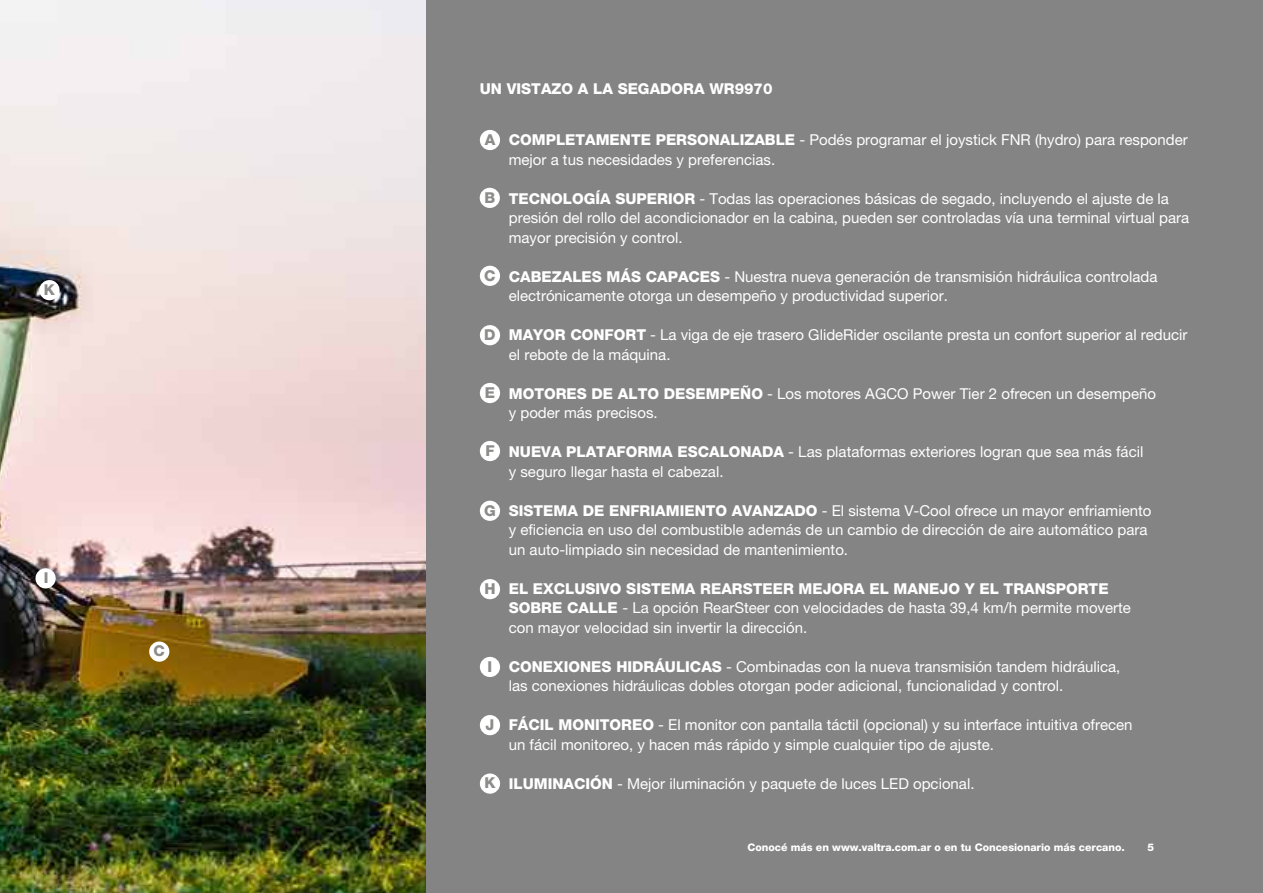
<style>
.page{position:relative;width:1263px;height:893px;background:#848484}
.page>*{position:absolute;margin:0;border:0;box-sizing:border-box;transform-origin:0 0}
.t1{font:15px/19.5px "Helvetica Neue LT 55 Rm";color:#fff}
.t2{font:15px "Helvetica Neue LT 85 Hv";color:#fff}
.t3{font:15px "Helvetica Neue LT 85 Hv";color:#8c8c8a}
.t4{font:10.5px "Helvetica Neue LT 85 Hv";color:#fff}
.s1{font-family:"Helvetica Neue LT 85 Hv"}
</style>
<div class="page">
<img style="left:0;top:0;width:425px;height:893px">
<div style="left:39px;top:280px;width:21px;height:20px;background:#fff;border-radius:50%"></div>
<div style="left:149px;top:641px;width:20px;height:21px;background:#fff;border-radius:50%"></div>
<div style="left:35px;top:568px;width:21px;height:20px;background:#fff;border-radius:50%"></div>
<div style="left:480px;top:130px;width:20px;height:20px;background:#fff;border-radius:50%"></div>
<div style="left:480px;top:188px;width:20px;height:20px;background:#fff;border-radius:50%"></div>
<div style="left:480px;top:266px;width:20px;height:20px;background:#fff;border-radius:50%"></div>
<div style="left:480px;top:325px;width:20px;height:20px;background:#fff;border-radius:50%"></div>
<div style="left:480px;top:383px;width:20px;height:20px;background:#fff;border-radius:50%"></div>
<div style="left:480px;top:441px;width:20px;height:20px;background:#fff;border-radius:50%"></div>
<div style="left:480px;top:501px;width:20px;height:20px;background:#fff;border-radius:50%"></div>
<div style="left:480px;top:579px;width:20px;height:20px;background:#fff;border-radius:50%"></div>
<div style="left:480px;top:657px;width:20px;height:20px;background:#fff;border-radius:50%"></div>
<div style="left:480px;top:715px;width:20px;height:20px;background:#fff;border-radius:50%"></div>
<div style="left:480px;top:773px;width:20px;height:21px;background:#fff;border-radius:50%"></div>
<p class="t3" style="left:44px;top:281px;width:13px">K</p>
<p class="t3" style="left:44px;top:569px;width:6px">I</p>
<p class="t3" style="left:153px;top:642px;width:13px">C</p>
<p class="t2" style="left:480px;top:80px;width:294px">UN VISTAZO A LA SEGADORA WR9970</p>
<p class="t3" style="left:485px;top:131px;width:12px">A</p>
<p class="t3" style="left:484px;top:188px;width:12px">B</p>
<p class="t3" style="left:484px;top:266px;width:13px">C</p>
<p class="t3" style="left:484px;top:326px;width:13px">D</p>
<p class="t3" style="left:485px;top:383px;width:12px">E</p>
<p class="t3" style="left:485px;top:441px;width:11px">F</p>
<p class="t3" style="left:484px;top:501px;width:13px">G</p>
<p class="t3" style="left:484px;top:580px;width:13px">H</p>
<p class="t3" style="left:488px;top:657px;width:6px">I</p>
<p class="t3" style="left:485px;top:716px;width:10px">J</p>
<p class="t3" style="left:484px;top:774px;width:13px">K</p>
<p class="t1" style="left:509px;top:130px;width:680px"><span class="s1">COMPLETAMENTE PERSONALIZABLE</span> - Podés programar el joystick FNR (hydro) para responder mejor a tus necesidades y preferencias.</p>
<p class="t1" style="left:509px;top:188px;width:682px"><span class="s1">TECNOLOGÍA SUPERIOR</span> - Todas las operaciones básicas de segado, incluyendo el ajuste de la presión del rollo del acondicionador en la cabina, pueden ser controladas vía una terminal virtual para mayor precisión y control.</p>
<p class="t1" style="left:509px;top:266px;width:650px"><span class="s1">CABEZALES MÁS CAPACES</span> - Nuestra nueva generación de transmisión hidráulica controlada electrónicamente otorga un desempeño y productividad superior.</p>
<p class="t1" style="left:509px;top:325px;width:680px"><span class="s1">MAYOR CONFORT</span> - La viga de eje trasero GlideRider oscilante presta un confort superior al reducir el rebote de la máquina.</p>
<p class="t1" style="left:509px;top:383px;width:649px"><span class="s1">MOTORES DE ALTO DESEMPEÑO</span> - Los motores AGCO Power Tier 2 ofrecen un desempeño y poder más precisos.</p>
<p class="t1" style="left:509px;top:442px;width:636px"><span class="s1">NUEVA PLATAFORMA ESCALONADA</span> - Las plataformas exteriores logran que sea más fácil y seguro llegar hasta el cabezal.</p>
<p class="t1" style="left:509px;top:500px;width:644px"><span class="s1">SISTEMA DE ENFRIAMIENTO AVANZADO</span> - El sistema V-Cool ofrece un mayor enfriamiento y eficiencia en uso del combustible además de un cambio de dirección de aire automático para un auto-limpiado sin necesidad de mantenimiento.</p>
<p class="t2" style="left:509px;top:579px;width:601px">EL EXCLUSIVO SISTEMA REARSTEER MEJORA EL MANEJO Y EL TRANSPORTE</p>
<p class="t1" style="left:509px;top:598px;width:624px"><span class="s1">SOBRE CALLE</span> - La opción RearSteer con velocidades de hasta 39,4 km/h permite moverte con mayor velocidad sin invertir la dirección.</p>
<p class="t1" style="left:509px;top:656px;width:613px"><span class="s1">CONEXIONES HIDRÁULICAS</span> - Combinadas con la nueva transmisión tandem hidráulica, las conexiones hidráulicas dobles otorgan poder adicional, funcionalidad y control.</p>
<p class="t1" style="left:509px;top:715px;width:625px"><span class="s1">FÁCIL MONITOREO</span> - El monitor con pantalla táctil (opcional) y su interface intuitiva ofrecen un fácil monitoreo, y hacen más rápido y simple cualquier tipo de ajuste.</p>
<p class="t1" style="left:509px;top:773px;width:467px"><span class="s1">ILUMINACIÓN</span> - Mejor iluminación y paquete de luces LED opcional.</p>
<p class="t4" style="left:747px;top:840px;width:379px">Conocé más en www.valtra.com.ar o en tu Concesionario más cercano.</p>
<p class="t4" style="left:1147px;top:840px;width:8px">5</p>
</div>
